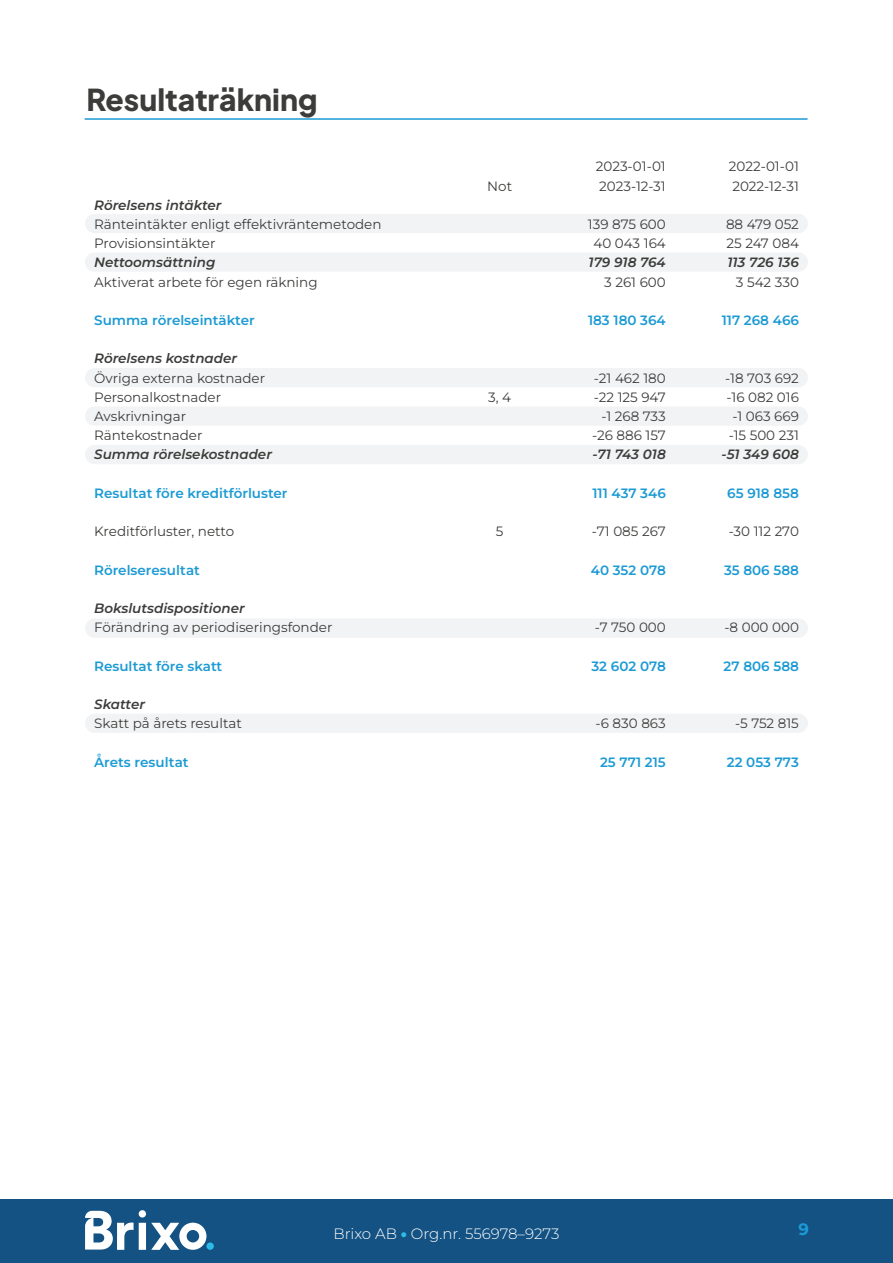
<style>
.page{position:relative;width:893px;height:1263px;background:#fff}
.page>*{position:absolute;margin:0;border:0;box-sizing:border-box;transform-origin:0 0}
.t1{font:800 30px "Plus Jakarta Sans";color:#3c3d3b}
.t2{font:700 16.5px "Montserrat";color:#1c9ad4}
.t3{font:300 15px "Montserrat";color:#fff}
.t4{font:13.5px/19.2px "Montserrat";color:#3c3d3b}
.t5{font:600 13.5px "Montserrat";color:#1c9ad4}
.t6{font:italic 600 13.5px "Montserrat";color:#3c3d3b}
.s1{font-weight:900;color:#2dbbe7}
</style>
<div class="page">
<div style="left:85px;top:214px;width:723px;height:19px;background:#f2f3f4;border-radius:10px"></div>
<div style="left:85px;top:252px;width:723px;height:20px;background:#f2f3f4;border-radius:10px"></div>
<div style="left:85px;top:368px;width:723px;height:19px;background:#f2f3f4;border-radius:10px"></div>
<div style="left:85px;top:406px;width:723px;height:20px;background:#f2f3f4;border-radius:10px"></div>
<div style="left:85px;top:445px;width:723px;height:19px;background:#f2f3f4;border-radius:10px"></div>
<div style="left:85px;top:618px;width:723px;height:20px;background:#f2f3f4;border-radius:10px"></div>
<div style="left:85px;top:714px;width:723px;height:19px;background:#f2f3f4;border-radius:10px"></div>
<div style="left:0;top:1199px;width:893px;height:64px;background:#135283"></div>
<div style="left:206px;top:1242px;width:8px;height:8px;background:#2dbbe7;border-radius:50%"></div>
<svg style="left:85px;top:1210px;width:121px;height:40px"></svg>
<hr style="left:85px;top:118px;width:722px;height:2px;background:#1c9ad4">
<h1 class="t1" style="left:87px;top:75px;width:232px">Resultaträkning</h1>
<p class="t6" style="left:94px;top:195px;width:129px">Rörelsens intäkter</p>
<p class="t4" style="left:94px;top:214px;width:289px">Ränteintäkter enligt effektivräntemetoden<br>Provisionsintäkter</p>
<p class="t6" style="left:94px;top:253px;width:123px">Nettoomsättning</p>
<p class="t4" style="left:94px;top:272px;width:225px">Aktiverat arbete för egen räkning</p>
<p class="t5" style="left:94px;top:311px;width:162px">Summa rörelseintäkter</p>
<p class="t6" style="left:94px;top:349px;width:144px">Rörelsens kostnader</p>
<p class="t4" style="left:94px;top:368px;width:172px">Övriga externa kostnader<br>Personalkostnader<br>Avskrivningar<br>Räntekostnader</p>
<p class="t6" style="left:94px;top:445px;width:179px">Summa rörelsekostnader</p>
<p class="t5" style="left:94px;top:483px;width:195px">Resultat före kreditförluster</p>
<p class="t4" style="left:94px;top:521px;width:141px">Kreditförluster, netto</p>
<p class="t5" style="left:94px;top:560px;width:107px">Rörelseresultat</p>
<p class="t6" style="left:94px;top:599px;width:152px">Bokslutsdispositioner</p>
<p class="t4" style="left:94px;top:617px;width:240px">Förändring av periodiseringsfonder</p>
<p class="t5" style="left:94px;top:656px;width:130px">Resultat före skatt</p>
<p class="t6" style="left:94px;top:695px;width:52px">Skatter</p>
<p class="t4" style="left:94px;top:713px;width:149px">Skatt på årets resultat</p>
<p class="t5" style="left:94px;top:752px;width:96px">Årets resultat</p>
<p class="t4" style="left:487px;top:176px;width:26px">Not</p>
<p class="t4" style="left:488px;top:387px;width:24px">3, 4</p>
<p class="t4" style="left:496px;top:521px;width:9px">5</p>
<p class="t4" style="left:596px;top:156px;width:72px">2023-01-01<br>2023-12-31</p>
<p class="t4" style="left:588px;top:214px;width:79px;text-align:center">139 875 600<br>40 043 164</p>
<p class="t6" style="left:589px;top:253px;width:79px">179 918 764</p>
<p class="t4" style="left:604px;top:272px;width:63px">3 261 600</p>
<p class="t5" style="left:588px;top:311px;width:79px">183 180 364</p>
<p class="t4" style="left:592px;top:368px;width:75px;text-align:right">-21 462 180 -22 125 947 -1 268 733 -26 886 157</p>
<p class="t6" style="left:593px;top:445px;width:75px">-71 743 018</p>
<p class="t5" style="left:592px;top:483px;width:75px">111 437 346</p>
<p class="t4" style="left:592px;top:521px;width:75px">-71 085 267</p>
<p class="t5" style="left:591px;top:560px;width:76px">40 352 078</p>
<p class="t4" style="left:595px;top:617px;width:73px">-7 750 000</p>
<p class="t5" style="left:591px;top:656px;width:76px">32 602 078</p>
<p class="t4" style="left:596px;top:713px;width:72px">-6 830 863</p>
<p class="t5" style="left:600px;top:752px;width:67px">25 771 215</p>
<p class="t4" style="left:729px;top:156px;width:71px">2022-01-01<br>2022-12-31</p>
<p class="t4" style="left:726px;top:214px;width:74px">88 479 052<br>25 247 084</p>
<p class="t6" style="left:727px;top:253px;width:73px">113 726 136</p>
<p class="t4" style="left:736px;top:272px;width:64px">3 542 330</p>
<p class="t5" style="left:722px;top:311px;width:79px">117 268 466</p>
<p class="t4" style="left:725px;top:368px;width:75px;text-align:center">-18 703 692 -16 082 016 -1 063 669 -15 500 231</p>
<p class="t6" style="left:721px;top:445px;width:79px">-51 349 608</p>
<p class="t5" style="left:727px;top:483px;width:73px">65 918 858</p>
<p class="t4" style="left:729px;top:521px;width:72px">-30 112 270</p>
<p class="t5" style="left:724px;top:560px;width:76px">35 806 588</p>
<p class="t4" style="left:724px;top:617px;width:76px">-8 000 000</p>
<p class="t5" style="left:724px;top:656px;width:77px">27 806 588</p>
<p class="t4" style="left:735px;top:713px;width:65px">-5 752 815</p>
<p class="t5" style="left:727px;top:752px;width:74px">22 053 773</p>
<p class="t3" style="left:333px;top:1223px;width:227px">Brixo AB <span class="s1">•</span> Org.nr. 556978–9273</p>
<p class="t2" style="left:798px;top:1217px;width:12px">9</p>
</div>
